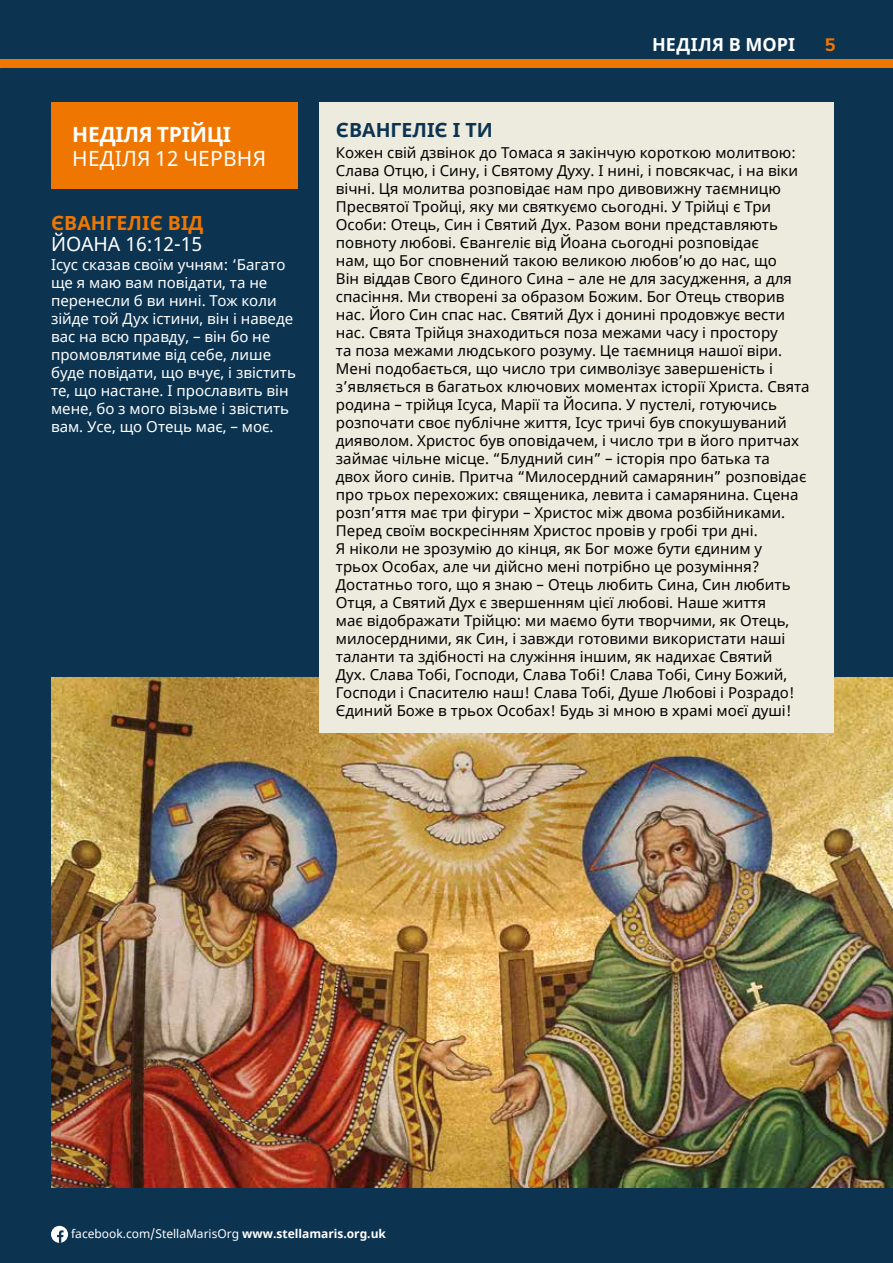
<style>
.page{position:relative;width:893px;height:1263px;background:#0c3451}
.page>*{position:absolute;margin:0;border:0;box-sizing:border-box;transform-origin:0 0}
.t1{font:21px "Noto Sans";letter-spacing:.01em;color:#fff}
.t2{font:700 21px "Noto Sans";letter-spacing:-.01em;color:#fff}
.t3{font:19.5px "Noto Sans";color:#fff}
.t4{font:700 19.5px "Noto Sans";color:#ee7601}
.t5{font:700 19.5px "Noto Sans";color:#0c3451}
.t6{font:700 18px "Noto Sans";letter-spacing:.01em;color:#fff}
.t7{font:800 18px "Nunito Sans";color:#ee7601}
.t8{font:15px/18px "Noto Sans";color:#000}
.t9{font:15px/18px "Noto Sans";color:#fff}
.t10{font:12px "Noto Sans";color:#fff}
.s1{font-weight:700}
</style>
<div class="page">
<div style="left:51px;top:102px;width:247px;height:87px;background:#ee7601"></div>
<div style="left:0;top:60px;width:893px;height:8px;background:#ee7601"></div>
<img style="left:51px;top:677px;width:842px;height:511px">
<div style="left:319px;top:102px;width:514px;height:631px;background:#edebdd"></div>
<div style="left:51px;top:1226px;width:17px;height:17px;background:#fff;border-radius:50%"></div>
<svg style="left:57px;top:1230px;width:7px;height:13px"></svg>
<h1 class="t2" style="left:72px;top:119px;width:160px">НЕДІЛЯ ТРІЙЦІ</h1>
<h1 class="t1" style="left:72px;top:143px;width:195px">НЕДІЛЯ 12 ЧЕРВНЯ</h1>
<h2 class="t4" style="left:51px;top:209px;width:154px">ЄВАНГЕЛІЄ ВІД</h2>
<h2 class="t3" style="left:51px;top:230px;width:153px">ЙОАНА 16:12-15</h2>
<p class="t9" style="left:51px;top:256px;width:246px">Ісус сказав своїм учням: ‘Багато ще я маю вам повідати, та не перенесли б ви нині. Тож коли зійде той Дух істини, він і наведе вас на всю правду, – він бо не промовлятиме від себе, лише буде повідати, що вчує, і звістить те, що настане. І прославить він мене, бо з мого візьме і звістить вам. Усе, що Отець має, – моє.</p>
<p class="t6" style="left:652px;top:32px;width:144px">НЕДІЛЯ В МОРІ</p>
<p class="t7" style="left:825px;top:32px;width:12px">5</p>
<h2 class="t5" style="left:336px;top:116px;width:158px">ЄВАНГЕЛІЄ І ТИ</h2>
<p class="t8" style="left:336px;top:144px;width:475px">Кожен свій дзвінок до Томаса я закінчую короткою молитвою:<br>Слава Отцю, і Сину, і Святому Духу. І нині, і повсякчас, і на віки вічні. Ця молитва розповідає нам про дивовижну таємницю Пресвятої Тройці, яку ми святкуємо сьогодні. У Трійці є Три Особи: Отець, Син і Святий Дух. Разом вони представляють повноту любові. Євангеліє від Йоана сьогодні розповідає<br>нам, що Бог сповнений такою великою любов’ю до нас, що<br>Він віддав Свого Єдиного Сина – але не для засудження, а для спасіння. Ми створені за образом Божим. Бог Отець створив нас. Його Син спас нас. Святий Дух і донині продовжує вести нас. Свята Трійця знаходиться поза межами часу і простору<br>та поза межами людського розуму. Це таємниця нашої віри.<br>Мені подобається, що число три символізує завершеність і з’являється в багатьох ключових моментах історії Христа. Свята родина – трійця Ісуса, Марії та Йосипа. У пустелі, готуючись розпочати своє публічне життя, Ісус тричі був спокушуваний дияволом. Христос був оповідачем, і число три в його притчах займає чільне місце. “Блудний син” – історія про батька та<br>двох його синів. Притча “Милосердний самарянин” розповідає про трьох перехожих: священика, левита і самарянина. Сцена розп’яття має три фігури – Христос між двома розбійниками.<br>Перед своїм воскресінням Христос провів у гробі три дні.<br>Я ніколи не зрозумію до кінця, як Бог може бути єдиним у<br>трьох Особах, але чи дійсно мені потрібно це розуміння?<br>Достатньо того, що я знаю – Отець любить Сина, Син любить Отця, а Святий Дух є звершенням цієї любові. Наше життя<br>має відображати Трійцю: ми маємо бути творчими, як Отець, милосердними, як Син, і завжди готовими використати наші таланти та здібності на служіння іншим, як надихає Святий<br>Дух. Слава Тобі, Господи, Слава Тобі! Слава Тобі, Сину Божий, Господи і Спасителю наш! Слава Тобі, Душе Любові і Розрадо!<br>Єдиний Боже в трьох Особах! Будь зі мною в храмі моєї душі!</p>
<p class="t10" style="left:71px;top:1225px;width:316px">facebook.com/StellaMarisOrg <span class="s1">www.stellamaris.org.uk</span></p>
</div>
